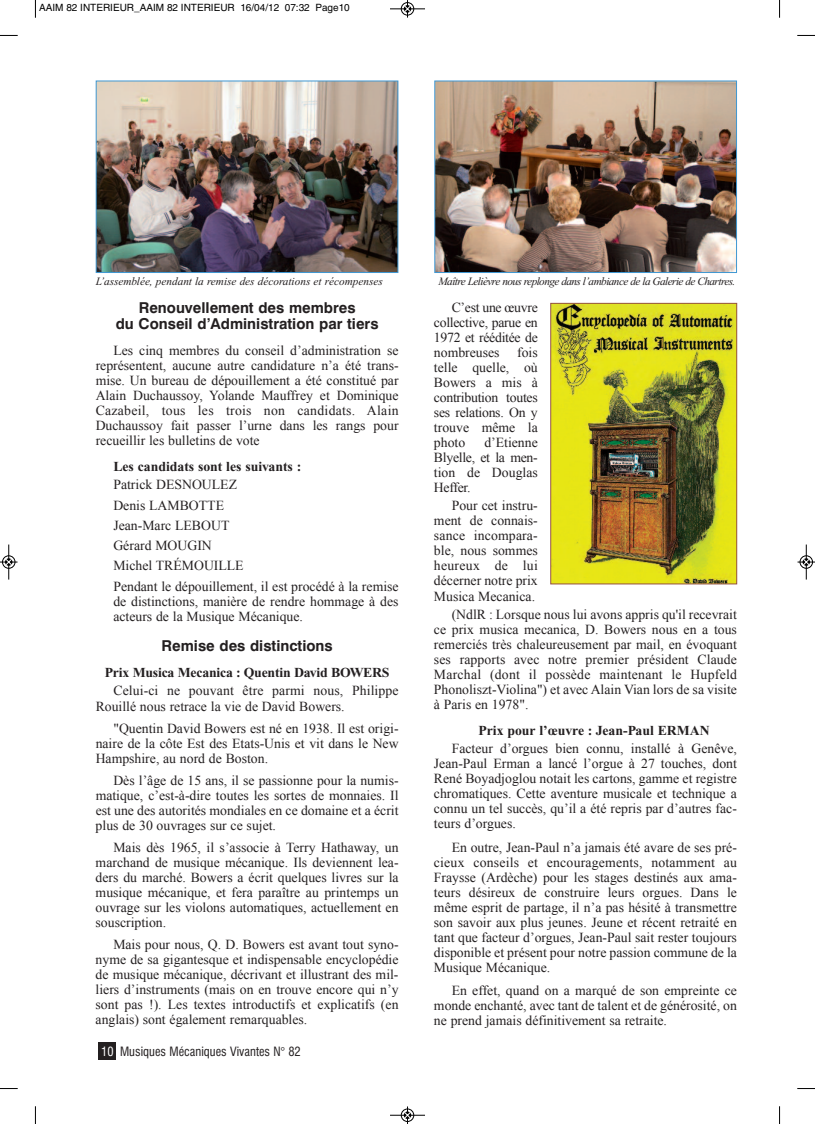
<style>
.page{position:relative;width:815px;height:1124px;background:#fff}
.page>*{position:absolute;margin:0;border:0;box-sizing:border-box;transform-origin:0 0}
.t1{font:700 15px/16.2px "Swiss 721 BT";color:#231f20;text-align:center}
.t2{font:13.75px/15px "Times New Roman";color:#231f20;text-align:justify}
.t3{font:700 13.75px "Times New Roman";color:#231f20}
.t4{font:condensed 12.5px "Swiss 721 BT";color:#231f20}
.t5{font:italic 11.25px "Times New Roman";letter-spacing:-.05em;color:#231f20}
.t6{font:italic 11.25px "Times New Roman";color:#231f20}
.t7{font:10px "Helvetica";color:#000}
.s1{color:#fff}
</style>
<div class="page">
<div style="left:98px;top:1041px;width:18px;height:18px;background:#231f20"></div>
<img style="left:98px;top:82px;width:298px;height:189px">
<div style="left:96px;top:80px;width:302px;height:193px;border:1px solid #4098d2"></div>
<img style="left:436px;top:82px;width:299px;height:189px">
<div style="left:434px;top:80px;width:303px;height:193px;border:1px solid #4098d2"></div>
<img style="left:552px;top:305px;width:183px;height:277px">
<div style="left:550px;top:303px;width:187px;height:281px;border:1px solid #955341"></div>
<svg style="left:35px;top:0;width:1px;height:18px"></svg>
<svg style="left:0;top:35px;width:18px;height:1px"></svg>
<svg style="left:779px;top:0;width:1px;height:18px"></svg>
<svg style="left:797px;top:35px;width:18px;height:1px"></svg>
<svg style="left:35px;top:1106px;width:1px;height:17px"></svg>
<svg style="left:0;top:1088px;width:18px;height:1px"></svg>
<svg style="left:779px;top:1106px;width:1px;height:17px"></svg>
<svg style="left:797px;top:1088px;width:18px;height:1px"></svg>
<div style="left:401px;top:2px;width:13px;height:14px;border:1px solid #fff;border-radius:50%"></div>
<hr style="left:390px;top:9px;width:35px;height:1px;background:#000">
<div style="left:401px;top:2px;width:13px;height:13px;border:1px solid #000;border-radius:50%"></div>
<svg style="left:404px;top:0;width:7px;height:18px"></svg>
<hr style="left:390px;top:1114px;width:35px;height:1px;background:#000">
<div style="left:401px;top:1108px;width:13px;height:13px;border:1px solid #000;border-radius:50%"></div>
<svg style="left:404px;top:1106px;width:7px;height:17px"></svg>
<hr style="left:9px;top:544px;width:1px;height:35px;background:#000">
<div style="left:2px;top:555px;width:13px;height:13px;border:1px solid #000;border-radius:50%"></div>
<svg style="left:0;top:558px;width:18px;height:7px"></svg>
<hr style="left:806px;top:544px;width:1px;height:35px;background:#000">
<div style="left:800px;top:555px;width:13px;height:13px;border:1px solid #000;border-radius:50%"></div>
<svg style="left:798px;top:558px;width:17px;height:7px"></svg>
<p class="t7" style="left:39px;top:4px;width:312px">AAIM 82 INTERIEUR_AAIM 82 INTERIEUR 16/04/12 07:32 Page10</p>
<p class="t6" style="left:96px;top:277px;width:289px">L’assemblée, pendant la remise des décorations et récompenses</p>
<p class="t5" style="left:438px;top:277px;width:298px">Maître Lelièvre nous replonge dans l’ambiance de la Galerie de Chartres.</p>
<p class="t1" style="left:116px;top:301px;width:264px">Renouvellement des membres<br>du Conseil d’Administration par tiers</p>
<p class="t2" style="left:96px;top:343px;width:304px;text-indent:18px">Les cinq membres du conseil d’administration se représentent, aucune autre candidature n’a été trans&shy;mise. Un bureau de dépouillement a été constitué par Alain Duchaussoy, Yolande Mauffrey et Dominique Cazabeil, tous les trois non candidats. Alain Duchaussoy fait passer l’urne dans les rangs pour recueillir les bulletins de vote</p>
<p class="t3" style="left:113px;top:461px;width:189px">Les candidats sont les suivants :</p>
<p class="t2" style="left:113px;top:474px;width:287px;line-height:20.4px;text-align:left">Patrick DESNOULEZ<br>Denis LAMBOTTE<br>Jean-Marc LEBOUT<br>Gérard MOUGIN<br>Michel TRÉMOUILLE<br>Pendant le dépouillement, il est procédé à la remise</p>
<p class="t2" style="left:113px;top:593px;width:287px">de distinctions, manière de rendre hommage à des acteurs de la Musique Mécanique.</p>
<p class="t1" style="left:162px;top:639px;width:173px">Remise des distinctions</p>
<p class="t3" style="left:105px;top:667px;width:286px">Prix Musica Mecanica : Quentin David BOWERS</p>
<p class="t2" style="left:96px;top:683px;width:304px;text-indent:18px">Celui-ci ne pouvant être parmi nous, Philippe<br>Rouillé nous retrace la vie de David Bowers.</p>
<p class="t2" style="left:96px;top:720px;width:304px;text-indent:18px">"Quentin David Bowers est né en 1938. Il est origi&shy;naire de la côte Est des Etats-Unis et vit dans le New Hampshire, au nord de Boston.</p>
<p class="t2" style="left:96px;top:772px;width:304px;text-indent:18px">Dès l’âge de 15 ans, il se passionne pour la numis&shy;matique, c’est-à-dire toutes les sortes de monnaies. Il est une des autorités mondiales en ce domaine et a écrit plus de 30 ouvrages sur ce sujet.</p>
<p class="t2" style="left:96px;top:839px;width:304px;text-indent:18px">Mais dès 1965, il s’associe à Terry Hathaway, un marchand de musique mécanique. Ils deviennent lea&shy;ders du marché. Bowers a écrit quelques livres sur la musique mécanique, et fera paraître au printemps un ouvrage sur les violons automatiques, actuellement en souscription.</p>
<p class="t2" style="left:96px;top:936px;width:304px;text-indent:18px">Mais pour nous, Q. D. Bowers est avant tout syno&shy;nyme de sa gigantesque et indispensable encyclopédie de musique mécanique, décrivant et illustrant des mil&shy;liers d’instruments (mais on en trouve encore qui n’y sont pas !). Les textes introductifs et explicatifs (en anglais) sont également remarquables.</p>
<p class="t4" style="left:101px;top:1046px;width:201px"><span class="s1">10</span> Musiques Mécaniques Vivantes N° 82</p>
<p class="t2" style="left:434px;top:299px;width:105px;text-indent:18px">C’est une œuvre collective, parue en 1972 et rééditée de nombreuses</p>
<p class="t2" style="left:434px;top:344px;width:105px;text-indent:83px">fois telle quelle, où Bowers a mis à contribution toutes ses relations. On y trouve même la photo</p>
<p class="t2" style="left:434px;top:434px;width:105px;text-indent:50px">d’Etienne Blyelle, et la men&shy;tion de Douglas Heffer.</p>
<p class="t2" style="left:434px;top:498px;width:105px;text-indent:18px">Pour cet instru&shy;ment de connais&shy;sance incompara&shy;ble, nous sommes heureux de lui décerner notre prix Musica Mecanica.</p>
<p class="t2" style="left:434px;top:606px;width:304px;text-indent:18px">(NdlR : Lorsque nous lui avons appris qu'il recevrait ce prix musica mecanica, D. Bowers nous en a tous remerciés très chaleureusement par mail, en évoquant ses rapports avec notre premier président Claude Marchal (dont il possède maintenant le Hupfeld Phonoliszt-Violina") et avec Alain Vian lors de sa visite à Paris en 1978".</p>
<p class="t3" style="left:478px;top:725px;width:233px">Prix pour l’œuvre : Jean-Paul ERMAN</p>
<p class="t2" style="left:434px;top:741px;width:304px;text-indent:18px">Facteur d’orgues bien connu, installé à Genêve, Jean-Paul Erman a lancé l’orgue à 27 touches, dont René Boyadjoglou notait les cartons, gamme et registre chromatiques. Cette aventure musicale et technique a connu un tel succès, qu’il a été repris par d’autres fac&shy;teurs d’orgues.</p>
<p class="t2" style="left:434px;top:839px;width:304px;text-indent:18px">En outre, Jean-Paul n’a jamais été avare de ses pré&shy;cieux conseils et encouragements, notamment au Fraysse (Ardèche) pour les stages destinés aux ama&shy;teurs désireux de construire leurs orgues. Dans le même esprit de partage, il n’a pas hésité à transmettre son savoir aux plus jeunes. Jeune et récent retraité en tant que facteur d’orgues, Jean-Paul sait rester toujours disponible et présent pour notre passion commune de la Musique Mécanique.</p>
<p class="t2" style="left:434px;top:982px;width:304px;text-indent:18px">En effet, quand on a marqué de son empreinte ce monde enchanté, avec tant de talent et de générosité, on ne prend jamais définitivement sa retraite.</p>
</div>
